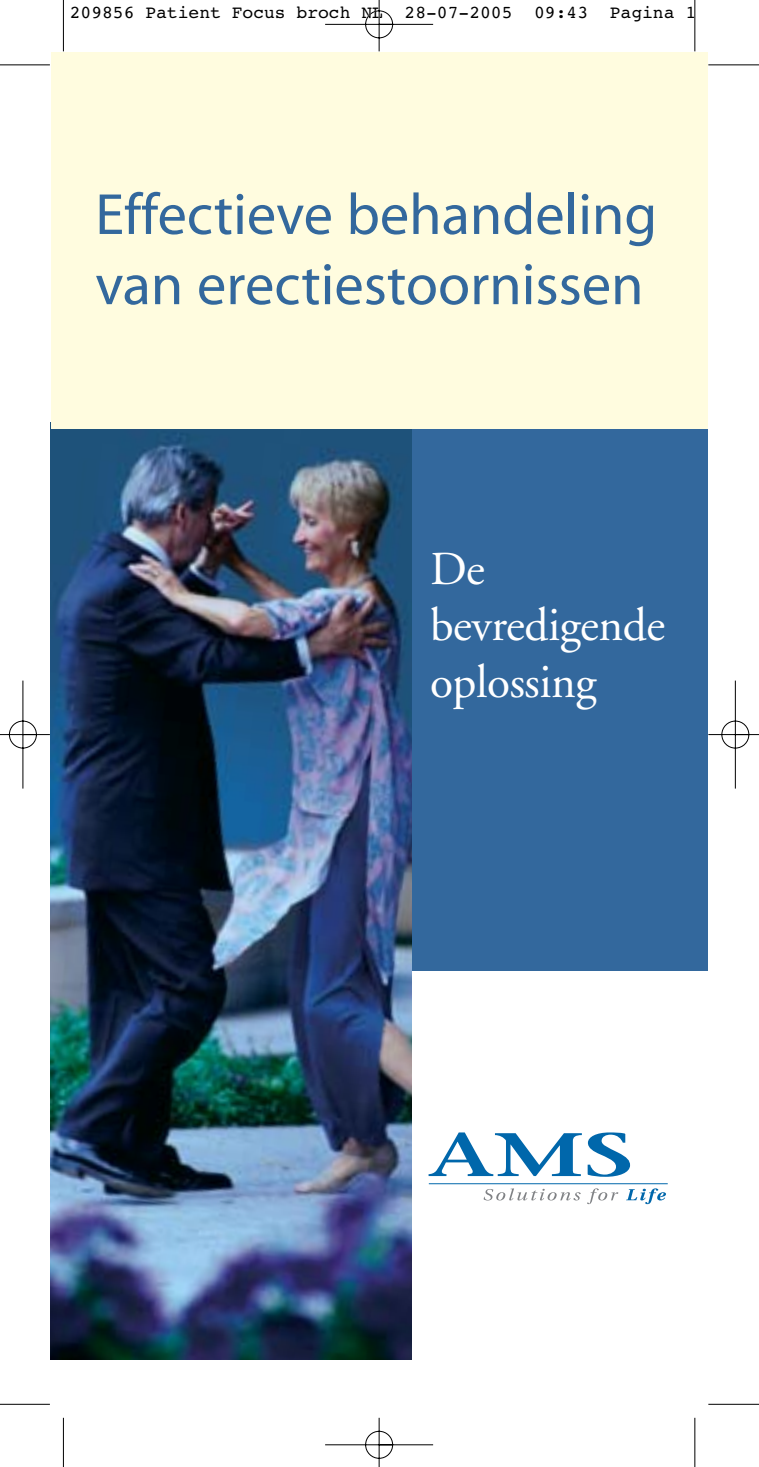
<style>
.page{position:relative;width:759px;height:1467px;background:#fff}
.page>*{position:absolute;margin:0;border:0;box-sizing:border-box;transform-origin:0 0}
.t1{font:58.5px/70.2px "Myriad";color:#33689d}
.t2{font:47.25px/56.7px "Adobe Garamond";letter-spacing:-.01em;color:#fff}
.t3{font:18px "Courier";color:#000}
</style>
<div class="page">
<img style="left:0;top:0;width:759px;height:1467px">
<p class="t3" style="left:70px;top:7px;width:628px">209856 Patient Focus broch NL 28-07-2005 09:43 Pagina 1</p>
<h1 class="t1" style="left:95px;top:184px;width:563px">Effectieve behandeling van erectiestoornissen</h1>
<h2 class="t2" style="left:430px;top:545px;width:236px">De bevredigende oplossing</h2>
</div>
